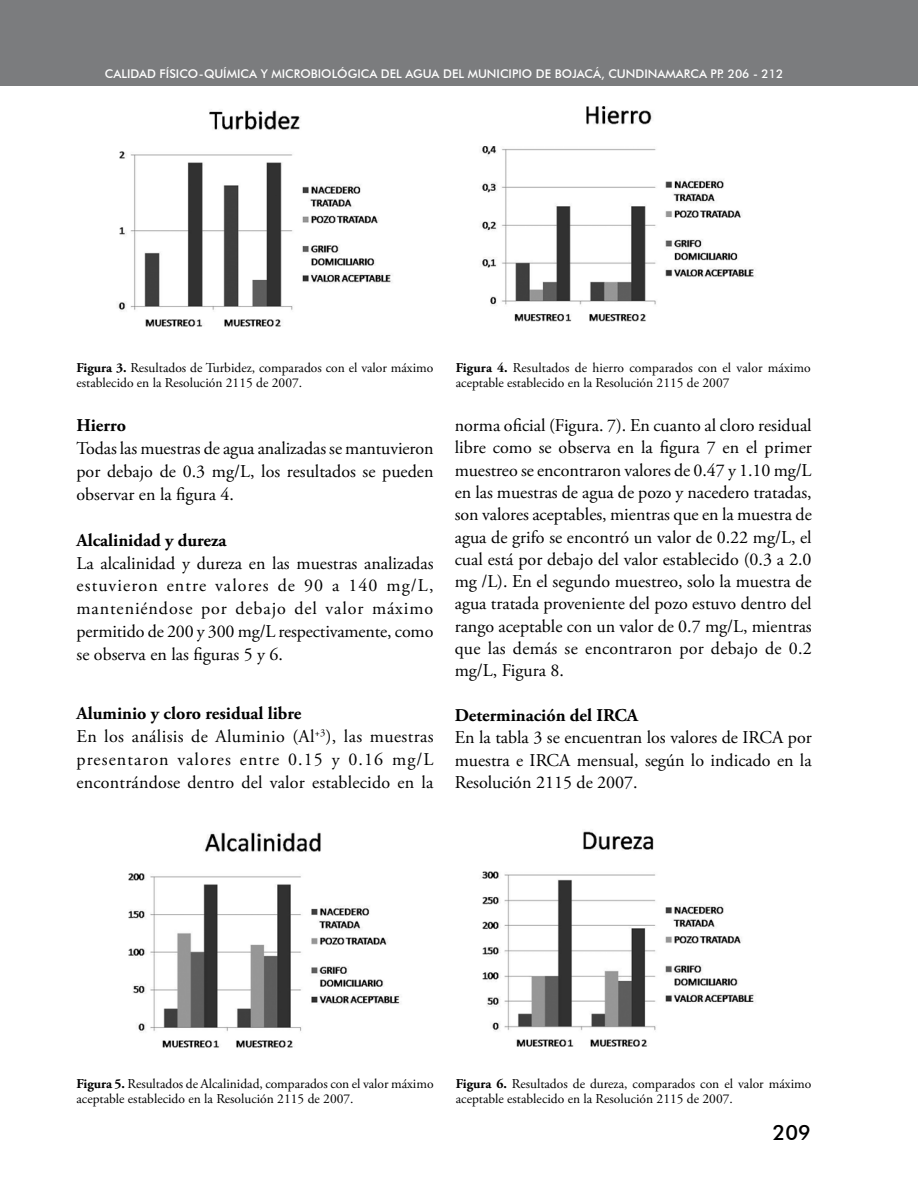
<style>
.page{position:relative;width:918px;height:1188px;background:#fff}
.page>*{position:absolute;margin:0;border:0;box-sizing:border-box;transform-origin:0 0}
.t1{font:500 21px "Futura BT";color:#000}
.t2{font:18px/22.4px "Adobe Garamond Pro";color:#000;text-align:justify}
.t3{font:18px/23px "Adobe Garamond Pro";letter-spacing:.02em;color:#000}
.t4{font:700 18px "Adobe Garamond Pro";color:#000}
.t5{font:13.5px/15px "Adobe Garamond Pro";color:#000}
.t6{font:500 12px "Futura BT";color:#fff}
.s1{font-weight:700}
</style>
<div class="page">
<div style="left:0;top:0;width:918px;height:86px;background:#7b7c7e"></div>
<img style="left:128px;top:832px;width:272px;height:216px">
<img style="left:118px;top:106px;width:636px;height:221px">
<img style="left:481px;top:831px;width:273px;height:216px">
<p class="t6" style="left:105px;top:66px;width:35px">CALIDAD</p>
<p class="t6" style="left:160px;top:66px;width:404px">FÍSICO-QUÍMICA Y MICROBIOLÓGICA DEL AGUA DEL MUN ICIPIO DE BOJA</p>
<p class="t6" style="left:585px;top:66px;width:73px">CÁ, CUNDINAMAR</p>
<p class="t6" style="left:690px;top:66px;width:94px">CA PP. 206 - 212</p>
<p class="t5" style="left:77px;top:360px;width:358px"><span class="s1">Figura 3.</span> Resultados de Turbidez, comparados con el valor máximo establecido en la Resolución 2115 de 2007.</p>
<p class="t5" style="left:456px;top:360px;width:357px"><span class="s1">Figura 4.</span> Resultados de hierro comparados con el valor máximo aceptable establecido en la Resolución 2115 de 2007</p>
<p class="t4" style="left:77px;top:415px;width:51px">Hierro</p>
<p class="t2" style="left:77px;top:437px;width:358px;line-height:23px">Todas las muestras de agua analizadas se mantuvieron por debajo de 0.3 mg/L, los resultados se pueden observar en la figura 4.</p>
<p class="t4" style="left:77px;top:529px;width:152px">Alcalinidad y dureza</p>
<p class="t2" style="left:77px;top:552px;width:358px;line-height:23px">La alcalinidad y dureza en las muestras analizadas estuvieron entre valores de 90 a 140 mg/L, manteniéndose por debajo del valor máximo permitido de 200 y 300 mg/L respectivamente, como se observa en las figuras 5 y 6.</p>
<p class="t3" style="left:77px;top:703px;width:359px"><span class="s1">Aluminio y cloro residual libre<br></span>En los análisis de Aluminio (Al<sup>+3</sup>), las muestras presentaron valores entre 0.15 y 0.16 mg/L encontrándose dentro del valor establecido en la</p>
<p class="t2" style="left:455px;top:415px;width:359px">norma oficial (Figura. 7). En cuanto al cloro residual libre como se observa en la figura 7 en el primer muestreo se encontraron valores de 0.47 y 1.10 mg/L en las muestras de agua de pozo y nacedero tratadas, son valores aceptables, mientras que en la muestra de agua de grifo se encontró un valor de 0.22 mg/L, el cual está por debajo del valor establecido (0.3 a 2.0 mg /L). En el segundo muestreo, solo la muestra de agua tratada proveniente del pozo estuvo dentro del rango aceptable con un valor de 0.7 mg/L, mientras que las demás se encontraron por debajo de 0.2 mg/L, Figura 8.</p>
<p class="t4" style="left:455px;top:705px;width:185px">Determinación del IRCA</p>
<p class="t2" style="left:455px;top:727px;width:358px">En la tabla 3 se encuentran los valores de IRCA por muestra e IRCA mensual, según lo indicado en la Resolución 2115 de 2007.</p>
<p class="t5" style="left:77px;top:1076px;width:359px"><span class="s1">Figura 5.</span> Resultados de Alcalinidad, comparados con el valor máximo aceptable establecido en la Resolución 2115 de 2007.</p>
<p class="t5" style="left:456px;top:1076px;width:357px"><span class="s1">Figura 6.</span> Resultados de dureza, comparados con el valor máximo aceptable establecido en la Resolución 2115 de 2007.</p>
<p class="t1" style="left:773px;top:1120px;width:40px">209</p>
</div>
